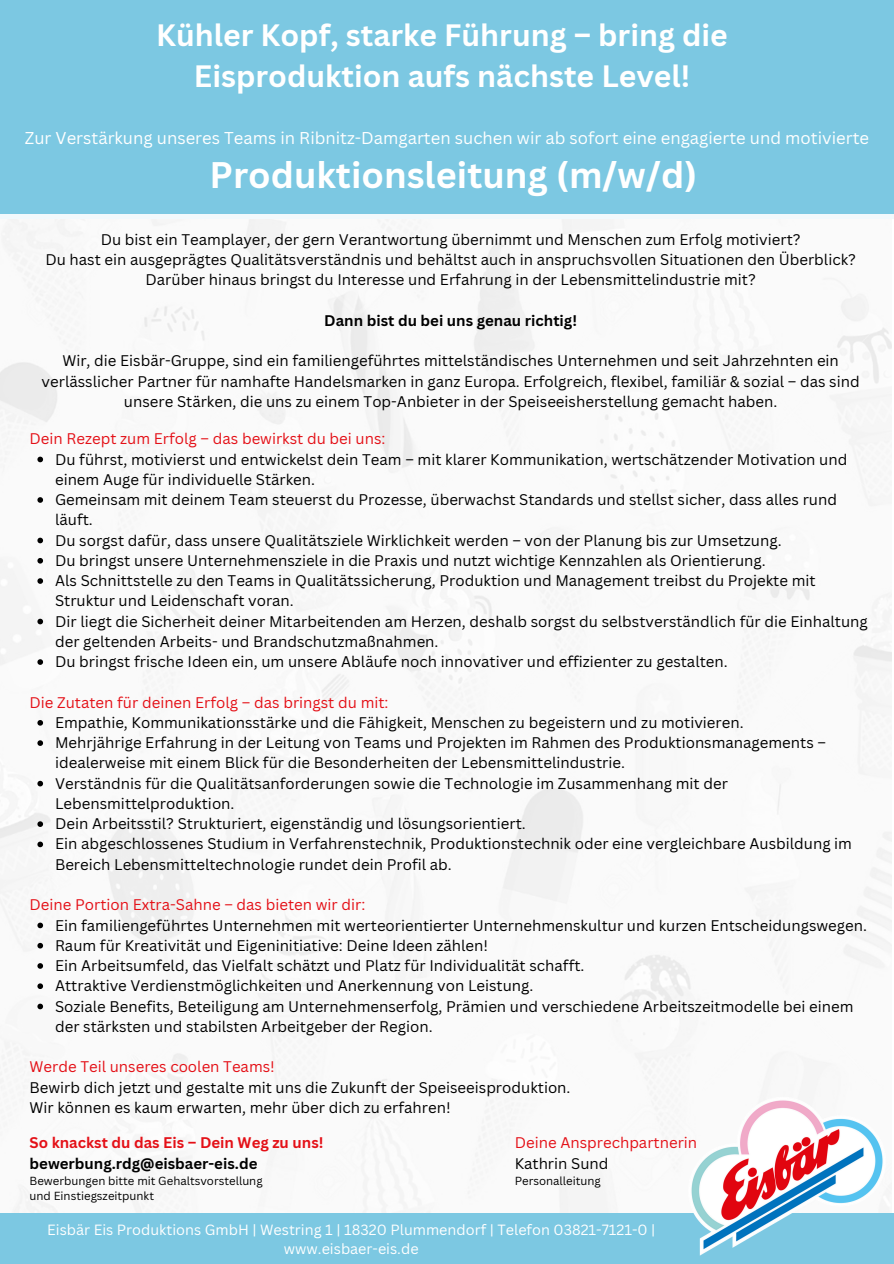
<style>
.page{position:relative;width:894px;height:1264px;background:#fff}
.page>*{position:absolute;margin:0;border:0;box-sizing:border-box;transform-origin:0 0}
.t1{font:700 36px "Canva Sans";color:#fff}
.t2{font:700 30.15px/41.7px "Canva Sans";color:#fff;text-align:center}
.t3{font:16.65px "Canva Sans";color:#fff}
.t4{font:15px/20.2px "Canva Sans";color:#000}
.t5{font:15px "Canva Sans";color:#e41017}
.t6{font:700 15px "Canva Sans";color:#000}
.t7{font:700 15px "Canva Sans";color:#e41017}
.t8{font:14.4px/19.2px "Canva Sans";color:#fff;text-align:center}
.t9{font:11.4px "Canva Sans";color:#000}
.s1{color:#e41017}
</style>
<div class="page">
<div style="left:0;top:0;width:893px;height:218px;background:#7cc8e2"></div>
<img style="left:0;top:215px;width:893px;height:997px">
<svg style="left:37px;top:456px;width:6px;height:6px"></svg>
<svg style="left:37px;top:497px;width:6px;height:6px"></svg>
<svg style="left:37px;top:537px;width:6px;height:6px"></svg>
<svg style="left:37px;top:558px;width:6px;height:5px"></svg>
<svg style="left:37px;top:578px;width:6px;height:6px"></svg>
<svg style="left:37px;top:618px;width:6px;height:6px"></svg>
<svg style="left:37px;top:659px;width:6px;height:6px"></svg>
<svg style="left:37px;top:720px;width:6px;height:5px"></svg>
<svg style="left:37px;top:740px;width:6px;height:6px"></svg>
<svg style="left:37px;top:780px;width:6px;height:6px"></svg>
<svg style="left:37px;top:821px;width:6px;height:6px"></svg>
<svg style="left:37px;top:841px;width:6px;height:6px"></svg>
<svg style="left:37px;top:922px;width:6px;height:6px"></svg>
<svg style="left:37px;top:942px;width:6px;height:6px"></svg>
<svg style="left:37px;top:963px;width:6px;height:5px"></svg>
<svg style="left:37px;top:983px;width:6px;height:6px"></svg>
<svg style="left:37px;top:1003px;width:6px;height:6px"></svg>
<div style="left:0;top:1212px;width:893px;height:51px;background:#7cc8e2"></div>
<img style="left:679px;top:1092px;width:214px;height:164px">
<h5 class="t2" style="left:156px;top:13px;width:573px">Kühler Kopf, starke Führung – bring die<br>Eisproduktion aufs nächste Level!</h5>
<p class="t3" style="left:25px;top:126px;width:845px">Zur Verstärkung unseres Teams in Ribnitz-Damgarten suchen wir ab sofort eine engagierte und motivierte</p>
<p class="t1" style="left:209px;top:149px;width:489px">Produktionsleitung (m/w/d)</p>
<p class="t4" style="left:45px;top:229px;width:811px;text-align:center">Du bist ein Teamplayer, der gern Verantwortung übernimmt und Menschen zum Erfolg motiviert?<br>Du hast ein ausgeprägtes Qualitätsverständnis und behältst auch in anspruchsvollen Situationen den Überblick?<br>Darüber hinaus bringst du Interesse und Erfahrung in der Lebensmittelindustrie mit?</p>
<p class="t6" style="left:324px;top:310px;width:254px">Dann bist du bei uns genau richtig!</p>
<p class="t4" style="left:42px;top:350px;width:819px;text-align:center">Wir, die Eisbär-Gruppe, sind ein familiengeführtes mittelständisches Unternehmen und seit Jahrzehnten ein verlässlicher Partner für namhafte Handelsmarken in ganz Europa. Erfolgreich, flexibel, familiär &amp; sozial – das sind unsere Stärken, die uns zu einem Top-Anbieter in der Speiseeisherstellung gemacht haben.</p>
<h2 class="t5" style="left:30px;top:428px;width:357px">Dein Rezept zum Erfolg – das bewirkst du bei uns:</h2>
<h1 class="t4" style="left:55px;top:448px;width:793px">Du führst, motivierst und entwickelst dein Team – mit klarer Kommunikation, wertschätzender Motivation und einem Auge für individuelle Stärken.</h1>
<h3 class="t4" style="left:55px;top:489px;width:783px">Gemeinsam mit deinem Team steuerst du Prozesse, überwachst Standards und stellst sicher, dass alles rund läuft.</h3>
<p class="t4" style="left:55px;top:529px;width:728px">Du sorgst dafür, dass unsere Qualitätsziele Wirklichkeit werden – von der Planung bis zur Umsetzung.</p>
<p class="t4" style="left:55px;top:550px;width:712px">Du bringst unsere Unternehmensziele in die Praxis und nutzt wichtige Kennzahlen als Orientierung.</p>
<h5 class="t4" style="left:55px;top:570px;width:762px">Als Schnittstelle zu den Teams in Qualitätssicherung, Produktion und Management treibst du Projekte mit<br>Struktur und Leidenschaft voran.</h5>
<h4 class="t4" style="left:55px;top:610px;width:814px">Dir liegt die Sicherheit deiner Mitarbeitenden am Herzen, deshalb sorgst du selbstverständlich für die Einhaltung der geltenden Arbeits- und Brandschutzmaßnahmen.</h4>
<h5 class="t4" style="left:55px;top:651px;width:674px">Du bringst frische Ideen ein, um unsere Abläufe noch innovativer und effizienter zu gestalten.</h5>
<h5 class="t5" style="left:30px;top:691px;width:360px">Die Zutaten für deinen Erfolg – das bringst du mit:</h5>
<p class="t4" style="left:55px;top:712px;width:690px">Empathie, Kommunikationsstärke und die Fähigkeit, Menschen zu begeistern und zu motivieren.</p>
<p class="t4" style="left:55px;top:732px;width:772px">Mehrjährige Erfahrung in der Leitung von Teams und Projekten im Rahmen des Produktionsmanagements – idealerweise mit einem Blick für die Besonderheiten der Lebensmittelindustrie.</p>
<p class="t4" style="left:55px;top:772px;width:674px">Verständnis für die Qualitätsanforderungen sowie die Technologie im Zusammenhang mit der<br>Lebensmittelproduktion.</p>
<p class="t4" style="left:55px;top:813px;width:472px">Dein Arbeitsstil? Strukturiert, eigenständig und lösungsorientiert.</p>
<p class="t4" style="left:55px;top:833px;width:798px">Ein abgeschlossenes Studium in Verfahrenstechnik, Produktionstechnik oder eine vergleichbare Ausbildung im<br>Bereich Lebensmitteltechnologie rundet dein Profil ab.</p>
<p class="t5" style="left:30px;top:894px;width:337px">Deine Portion Extra-Sahne – das bieten wir dir:</p>
<p class="t4" style="left:55px;top:914px;width:813px">Ein familiengeführtes Unternehmen mit werteorientierter Unternehmenskultur und kurzen Entscheidungswegen.</p>
<h5 class="t4" style="left:55px;top:934px;width:434px">Raum für Kreativität und Eigeninitiative: Deine Ideen zählen!</h5>
<p class="t4" style="left:55px;top:955px;width:531px">Ein Arbeitsumfeld, das Vielfalt schätzt und Platz für Individualität schafft.</p>
<p class="t4" style="left:55px;top:975px;width:480px">Attraktive Verdienstmöglichkeiten und Anerkennung von Leistung.</p>
<p class="t4" style="left:55px;top:995px;width:799px">Soziale Benefits, Beteiligung am Unternehmenserfolg, Prämien und verschiedene Arbeitszeitmodelle bei einem der stärksten und stabilsten Arbeitgeber der Region.</p>
<p class="t4" style="left:30px;top:1056px;width:542px"><span class="s1">Werde Teil unseres coolen Teams!<br></span>Bewirb dich jetzt und gestalte mit uns die Zukunft der Speiseeisproduktion.<br>Wir können es kaum erwarten, mehr über dich zu erfahren!</p>
<h5 class="t7" style="left:30px;top:1131px;width:295px">So knackst du das Eis – Dein Weg zu uns!</h5>
<h5 class="t6" style="left:30px;top:1152px;width:229px">bewerbung.rdg@eisbaer-eis.de</h5>
<p class="t9" style="left:30px;top:1172px;width:234px">Bewerbungen bitte mit Gehaltsvorstellung</p>
<h4 class="t9" style="left:30px;top:1187px;width:126px">und Einstiegszeitpunkt</h4>
<p class="t5" style="left:514px;top:1131px;width:184px">Deine Ansprechpartnerin</p>
<p class="t4" style="left:514px;top:1152px;width:95px">Kathrin Sund</p>
<p class="t9" style="left:514px;top:1172px;width:88px">Personalleitung</p>
<p class="t8" style="left:47px;top:1219px;width:609px">Eisbär Eis Produktions GmbH | Westring 1 | 18320 Plummendorf | Telefon 03821-7121-0 | www.eisbaer-eis.de</p>
</div>
